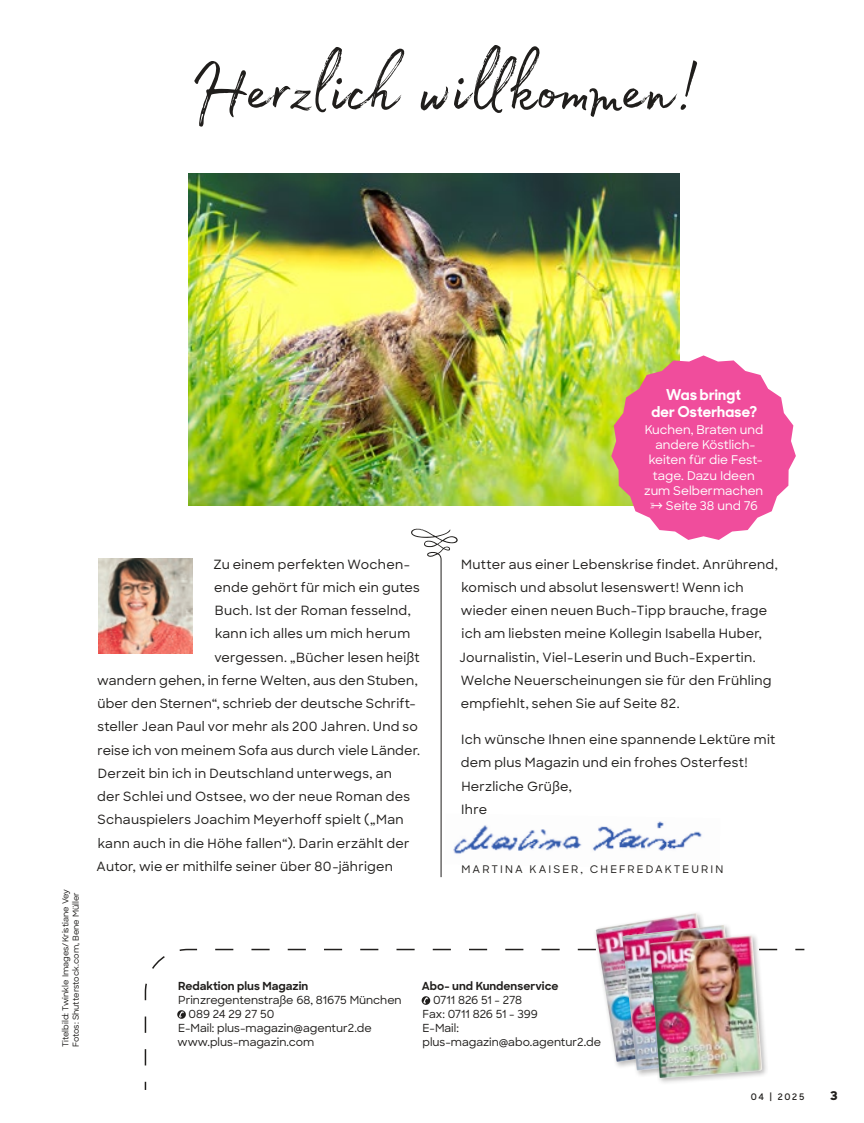
<style>
.page{position:relative;width:864px;height:1123px;background:#fff}
.page>*{position:absolute;margin:0;border:0;box-sizing:border-box;transform-origin:0 0}
.t1{font:94.05px "Madelyne";color:#201e1c}
.t2{font:700 15px/17.2px "Sharp Sans Display No 1";letter-spacing:.02em;color:#fff;text-align:center}
.t3{font:500 12.75px/23.2px "Sharp Sans";letter-spacing:.02em;color:#201e1c}
.t4{font:500 12px/15px "Sharp Sans";color:#fff;text-align:center}
.t5{font:800 12px "Sharp Sans";color:#201e1c}
.t6{font:500 11.1px/14px "Sharp Sans";color:#201e1c}
.t7{font:700 11.1px "Sharp Sans";color:#201e1c}
.t8{font:500 10.5px "Sharp Sans";letter-spacing:.2em;color:#201e1c}
.t9{font:600 9px "Sharp Sans";letter-spacing:.195em;color:#201e1c}
.t10{font:500 8.25px/10.2px "Sharp Sans";color:#201e1c}
</style>
<div class="page">
<svg style="left:144px;top:948px;width:661px;height:142px"></svg>
<div style="left:592px;top:910px;width:132px;height:158px;background:#fff"></div>
<img style="left:595px;top:913px;width:108px;height:149px">
<img style="left:98px;top:559px;width:95px;height:94px">
<img style="left:457px;top:825px;width:125px;height:29px">
<img style="left:592px;top:821px;width:110px;height:30px">
<svg style="left:411px;top:528px;width:46px;height:350px"></svg>
<div style="left:618px;top:922px;width:127px;height:155px;background:#201e1c;opacity:.3"></div>
<img style="left:621px;top:924px;width:117px;height:146px">
<img style="left:189px;top:174px;width:490px;height:331px">
<svg style="left:611px;top:355px;width:184px;height:185px"></svg>
<div style="left:646px;top:932px;width:122px;height:153px;background:#201e1c;opacity:.3"></div>
<img style="left:648px;top:935px;width:113px;height:143px">
<h1 class="t1" style="left:190px;top:18px;width:509px">Herzlich willkommen!</h1>
<p class="t2" style="left:651px;top:384px;width:107px">Was bringt<br>der Osterhase?</p>
<p class="t4" style="left:644px;top:422px;width:121px">Kuchen, Braten und andere Köstlich&shy;keiten für die Fest&shy;tage. Dazu Ideen zum Selbermachen</p>
<p class="t4" style="left:649px;top:497px;width:110px">→ Seite 38 und 76</p>
<p class="t10" style="left:60px;top:1047px;width:160px;rotate:-90deg">Titelbild: Twinkle Images/Kristiane Vey<br>Fotos: Shutterstock.com, Bene Müller</p>
<p class="t3" style="left:459px;top:551px;width:319px">Mutter aus einer Lebenskrise findet. Anrührend, komisch und absolut lesenswert! Wenn ich wieder einen neuen Buch-Tipp brauche, frage ich am liebsten meine Kollegin Isabella Huber, Journalistin, Viel-Leserin und Buch-Expertin.<br>Welche Neuerscheinungen sie für den Frühling empfiehlt, sehen Sie auf Seite 82.</p>
<p class="t3" style="left:460px;top:727px;width:316px">Ich wünsche Ihnen eine spannende Lektüre mit dem plus Magazin und ein frohes Osterfest!<br>Herzliche Grüße,<br>Ihre</p>
<p class="t3" style="left:213px;top:551px;width:198px">Zu einem perfekten Wochen-</p>
<p class="t3" style="left:214px;top:575px;width:207px">ende gehört für mich ein gutes</p>
<p class="t3" style="left:215px;top:598px;width:197px">Buch. Ist der Roman fesselnd,</p>
<p class="t3" style="left:215px;top:621px;width:197px">kann ich alles um mich herum</p>
<p class="t3" style="left:214px;top:644px;width:207px">vergessen. „Bücher lesen heißt</p>
<p class="t3" style="left:97px;top:668px;width:322px">wandern gehen, in ferne Welten, aus den Stuben,</p>
<p class="t3" style="left:97px;top:691px;width:320px">über den Sternen“, schrieb der deutsche Schrift-</p>
<p class="t3" style="left:97px;top:714px;width:322px">steller Jean Paul vor mehr als 200 Jahren. Und so</p>
<p class="t3" style="left:98px;top:738px;width:324px">reise ich von meinem Sofa aus durch viele Länder.</p>
<p class="t3" style="left:98px;top:761px;width:295px">Derzeit bin ich in Deutschland unterwegs, an</p>
<p class="t3" style="left:97px;top:784px;width:314px">der Schlei und Ostsee, wo der neue Roman des</p>
<p class="t3" style="left:98px;top:807px;width:307px">Schauspielers Joachim Meyerhoff spielt („Man</p>
<p class="t3" style="left:98px;top:831px;width:313px">kann auch in die Höhe fallen“). Darin erzählt der</p>
<p class="t3" style="left:97px;top:854px;width:298px">Autor, wie er mithilfe seiner über 80-jährigen</p>
<p class="t8" style="left:461px;top:861px;width:263px">MARTINA KAISER, CHEFREDAKTEURIN</p>
<p class="t7" style="left:178px;top:978px;width:131px">Redaktion plus Magazin</p>
<p class="t6" style="left:178px;top:993px;width:225px">Prinzregentenstraße 68, 81675 München</p>
<p class="t6" style="left:188px;top:1006px;width:87px">089 24 29 27 50</p>
<p class="t6" style="left:178px;top:1020px;width:195px">E-Mail: plus-magazin@agentur2.de</p>
<p class="t6" style="left:177px;top:1034px;width:138px">www.plus-magazin.com</p>
<p class="t7" style="left:421px;top:978px;width:138px">Abo- und Kundenservice</p>
<p class="t6" style="left:422px;top:993px;width:180px;text-indent:11px">0711 826 51 - 278<br>Fax: 0711 826 51 - 399<br>E-Mail: plus-magazin@abo.agentur2.de</p>
<p class="t9" style="left:750px;top:1090px;width:55px">04 | 2025</p>
<p class="t5" style="left:830px;top:1086px;width:9px">3</p>
</div>
